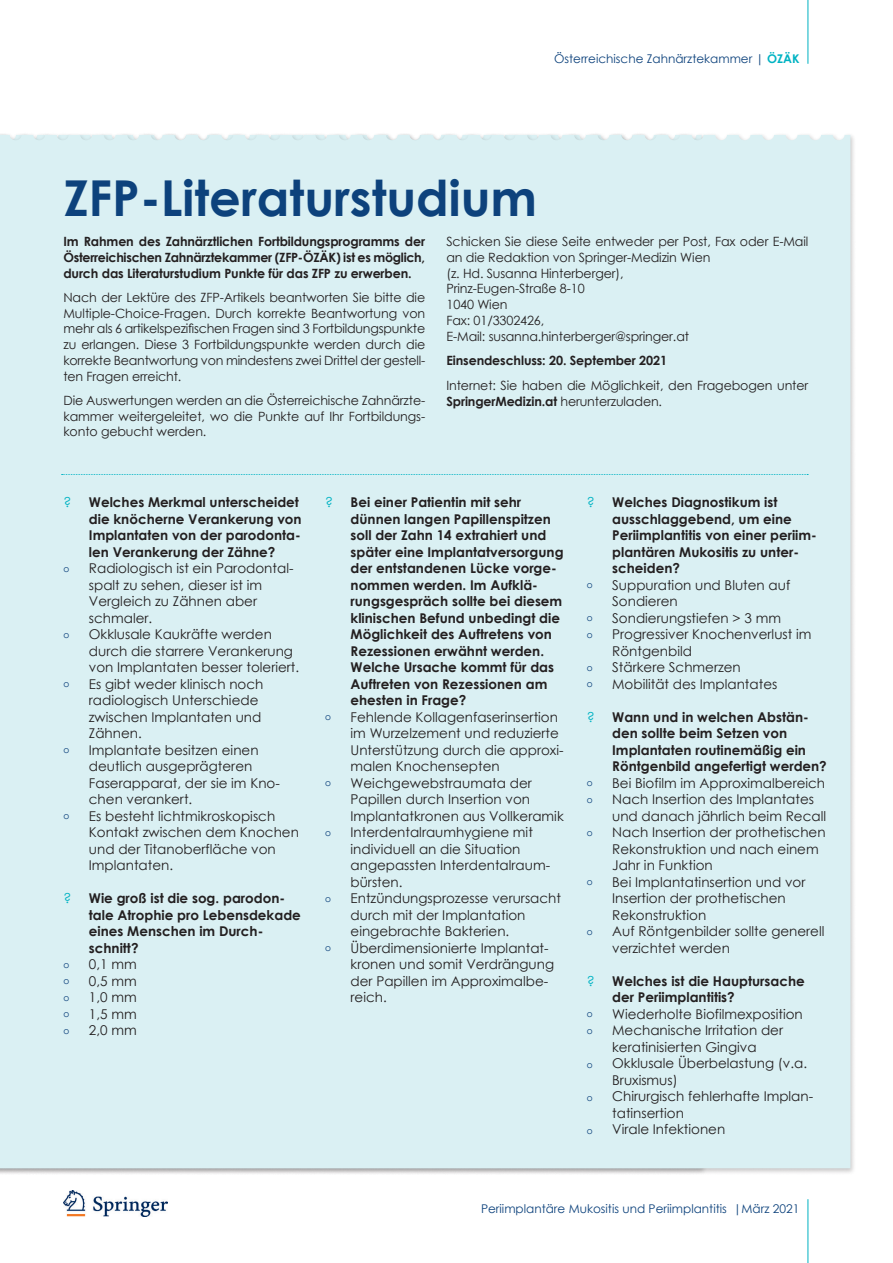
<style>
.page{position:relative;width:893px;height:1263px;background:#fff}
.page>*{position:absolute;margin:0;border:0;box-sizing:border-box;transform-origin:0 0}
.t1{font:700 49.5px "Century Gothic";color:#0d427c}
.t2{font:13.5px/16.5px "Century Gothic";color:#231f20}
.t3{font:700 13.5px/16.5px "Century Gothic";color:#231f20}
.t4{font:13.5px "Century Gothic";color:#00b3c3}
.t5{font:12.75px/15.8px "Century Gothic";letter-spacing:-.01em;color:#231f20;text-align:justify}
.t6{font:700 12.75px/15.8px "Century Gothic";letter-spacing:-.01em;color:#231f20;text-align:justify}
.t7{font:12px "Century Gothic";color:#0d427c}
.t8{font:9px "Century Gothic";color:#0d427c}
.s1{font-weight:700;color:#00b3c3}
.s2{font-weight:700}
</style>
<div class="page">
<hr style="left:807px;top:0;width:1px;height:64px;background:#00b3c3">
<hr style="left:807px;top:1199px;width:1px;height:64px;background:#00b3c3">
<div style="left:0;top:135px;width:850px;height:1033px;background:#daf0f3"></div>
<svg style="left:62px;top:474px;width:746px;height:1px"></svg>
<img style="left:63px;top:1190px;width:105px;height:27px">
<p class="t7" style="left:554px;top:50px;width:247px">Österreichische Zahnärztekammer | <span class="s1">ÖZÄK</span></p>
<h1 class="t1" style="left:64px;top:160px;width:475px">ZFP-Literaturstudium</h1>
<p class="t6" style="left:63px;top:233px;width:363px">Im Rahmen des Zahnärztlichen Fortbildungsprogramms der Österreichischen Zahnärztekammer (ZFP-ÖZÄK) ist es möglich, durch das Literaturstudium Punkte für das ZFP zu erwerben.</p>
<p class="t5" style="left:63px;top:289px;width:363px">Nach der Lektüre des ZFP-Artikels beantworten Sie bitte die Multiple-Choice-Fragen. Durch korrekte Beantwortung von mehr als 6 artikelspezifischen Fragen sind 3 Fortbildungspunkte zu erlangen. Diese 3 Fortbildungspunkte werden durch die korrekte Beantwortung von mindestens zwei Drittel der gestell&shy;ten Fragen erreicht.</p>
<p class="t5" style="left:63px;top:392px;width:363px">Die Auswertungen werden an die Österreichische Zahnärzte&shy;kammer weitergeleitet, wo die Punkte auf Ihr Fortbildungs&shy;konto gebucht werden.</p>
<p class="t5" style="left:446px;top:233px;width:363px;text-align:left">Schicken Sie diese Seite entweder per Post, Fax oder E-Mail an die Redaktion von Springer‑Medizin Wien<br>(z. Hd. Susanna Hinterberger),<br>Prinz-Eugen-Straße 8-10<br>1040 Wien<br>Fax: 01/3302426,<br>E-Mail: susanna.hinterberger@springer.at</p>
<p class="t6" style="left:446px;top:352px;width:222px">Einsendeschluss: 20. September 2021</p>
<p class="t5" style="left:446px;top:377px;width:363px">Internet: Sie haben die Möglichkeit, den Fragebogen unter<br><span class="s2">SpringerMedizin.at</span> herunterzuladen.</p>
<p class="t4" style="left:63px;top:493px;width:9px">?</p>
<p class="t3" style="left:89px;top:493px;width:214px">Welches Merkmal unterscheidet die knöcherne Verankerung von<br>Implantaten von der parodonta&shy;len Verankerung der Zähne?</p>
<p class="t8" style="left:63px;top:562px;width:7px">o</p>
<p class="t2" style="left:89px;top:560px;width:206px">Radiologisch ist ein Parodontal&shy;spalt zu sehen, dieser ist im<br>Vergleich zu Zähnen aber schmaler.</p>
<p class="t8" style="left:63px;top:628px;width:7px">o</p>
<p class="t2" style="left:89px;top:626px;width:212px">Okklusale Kaukräfte werden durch die starrere Verankerung von Implantaten besser toleriert.</p>
<p class="t8" style="left:63px;top:678px;width:7px">o</p>
<p class="t2" style="left:89px;top:675px;width:176px">Es gibt weder klinisch noch radiologisch Unterschiede zwischen Implantaten und<br>Zähnen.</p>
<p class="t8" style="left:63px;top:744px;width:7px">o</p>
<p class="t2" style="left:89px;top:741px;width:192px">Implantate besitzen einen deutlich ausgeprägteren<br>Faserapparat, der sie im Kno&shy;chen verankert.</p>
<p class="t8" style="left:63px;top:810px;width:7px">o</p>
<p class="t2" style="left:89px;top:807px;width:212px">Es besteht lichtmikroskopisch<br>Kontakt zwischen dem Knochen und der Titanoberfläche von<br>Implantaten.</p>
<p class="t4" style="left:63px;top:889px;width:9px">?</p>
<p class="t3" style="left:89px;top:889px;width:213px">Wie groß ist die sog. parodon&shy;tale Atrophie pro Lebensdekade eines Menschen im Durch&shy;schnitt?</p>
<p class="t8" style="left:63px;top:958px;width:7px">o</p>
<p class="t2" style="left:89px;top:956px;width:49px">0,1 mm</p>
<p class="t8" style="left:63px;top:975px;width:7px">o</p>
<p class="t2" style="left:89px;top:972px;width:49px">0,5 mm</p>
<p class="t8" style="left:63px;top:991px;width:7px">o</p>
<p class="t2" style="left:89px;top:989px;width:49px">1,0 mm</p>
<p class="t8" style="left:63px;top:1008px;width:7px">o</p>
<p class="t2" style="left:89px;top:1005px;width:49px">1,5 mm</p>
<p class="t8" style="left:63px;top:1024px;width:7px">o</p>
<p class="t2" style="left:89px;top:1022px;width:49px">2,0 mm</p>
<p class="t4" style="left:325px;top:493px;width:9px">?</p>
<p class="t3" style="left:351px;top:493px;width:215px">Bei einer Patientin mit sehr dünnen langen Papillenspitzen soll der Zahn 14 extrahiert und später eine Implantatversorgung der entstandenen Lücke vorge&shy;nommen werden. Im Aufklä&shy;rungsgespräch sollte bei diesem klinischen Befund unbedingt die<br>Möglichkeit des Auftretens von<br>Rezessionen erwähnt werden.<br>Welche Ursache kommt für das<br>Auftreten von Rezessionen am ehesten in Frage?</p>
<p class="t8" style="left:325px;top:711px;width:7px">o</p>
<p class="t2" style="left:351px;top:708px;width:214px">Fehlende Kollagenfaserinsertion im Wurzelzement und reduzierte<br>Unterstützung durch die approxi&shy;malen Knochensepten</p>
<p class="t8" style="left:325px;top:777px;width:7px">o</p>
<p class="t2" style="left:351px;top:774px;width:215px">Weichgewebstraumata der<br>Papillen durch Insertion von<br>Implantatkronen aus Vollkeramik</p>
<p class="t8" style="left:325px;top:826px;width:7px">o</p>
<p class="t2" style="left:351px;top:824px;width:201px">Interdentalraumhygiene mit individuell an die Situation angepassten Interdentalraum&shy;bürsten.</p>
<p class="t8" style="left:325px;top:892px;width:7px">o</p>
<p class="t2" style="left:351px;top:890px;width:212px">Entzündungsprozesse verursacht durch mit der Implantation eingebrachte Bakterien.</p>
<p class="t8" style="left:325px;top:942px;width:7px">o</p>
<p class="t2" style="left:351px;top:939px;width:205px">Überdimensionierte Implantat&shy;kronen und somit Verdrängung der Papillen im Approximalbe&shy;reich.</p>
<p class="t4" style="left:587px;top:493px;width:9px">?</p>
<p class="t3" style="left:612px;top:493px;width:206px">Welches Diagnostikum ist ausschlaggebend, um eine<br>Periimplantitis von einer periim&shy;plantären Mukositis zu unter&shy;scheiden?</p>
<p class="t8" style="left:587px;top:579px;width:7px">o</p>
<p class="t2" style="left:612px;top:576px;width:180px">Suppuration und Bluten auf<br>Sondieren</p>
<p class="t8" style="left:587px;top:612px;width:7px">o</p>
<p class="t2" style="left:612px;top:609px;width:170px">Sondierungstiefen &gt; 3 mm</p>
<p class="t8" style="left:587px;top:628px;width:7px">o</p>
<p class="t2" style="left:612px;top:626px;width:201px">Progressiver Knochenverlust im<br>Röntgenbild</p>
<p class="t8" style="left:587px;top:661px;width:7px">o</p>
<p class="t2" style="left:612px;top:659px;width:130px">Stärkere Schmerzen</p>
<p class="t8" style="left:587px;top:678px;width:7px">o</p>
<p class="t2" style="left:612px;top:675px;width:167px">Mobilität des Implantates</p>
<p class="t4" style="left:587px;top:707px;width:9px">?</p>
<p class="t3" style="left:612px;top:708px;width:216px">Wann und in welchen Abstän&shy;den sollte beim Setzen von<br>Implantaten routinemäßig ein<br>Röntgenbild angefertigt werden?</p>
<p class="t8" style="left:587px;top:777px;width:7px">o</p>
<p class="t2" style="left:612px;top:774px;width:214px">Bei Biofilm im Approximalbereich</p>
<p class="t8" style="left:587px;top:793px;width:7px">o</p>
<p class="t2" style="left:612px;top:791px;width:215px">Nach Insertion des Implantates und danach jährlich beim Recall</p>
<p class="t8" style="left:587px;top:826px;width:7px">o</p>
<p class="t2" style="left:612px;top:824px;width:215px">Nach Insertion der prothetischen<br>Rekonstruktion und nach einem<br>Jahr in Funktion</p>
<p class="t8" style="left:587px;top:876px;width:7px">o</p>
<p class="t2" style="left:612px;top:873px;width:195px">Bei Implantatinsertion und vor<br>Insertion der prothetischen<br>Rekonstruktion</p>
<p class="t8" style="left:587px;top:925px;width:7px">o</p>
<p class="t2" style="left:612px;top:923px;width:214px">Auf Röntgenbilder sollte generell verzichtet werden</p>
<p class="t4" style="left:587px;top:971px;width:9px">?</p>
<p class="t3" style="left:612px;top:972px;width:194px">Welches ist die Hauptursache der Periimplantitis?</p>
<p class="t8" style="left:587px;top:1008px;width:7px">o</p>
<p class="t2" style="left:612px;top:1005px;width:192px">Wiederholte Biofilmexposition</p>
<p class="t8" style="left:587px;top:1024px;width:7px">o</p>
<p class="t2" style="left:612px;top:1022px;width:172px">Mechanische Irritation der keratinisierten Gingiva</p>
<p class="t8" style="left:587px;top:1059px;width:7px">o</p>
<p class="t2" style="left:612px;top:1055px;width:196px">Okklusale Überbelastung (v.a.<br>Bruxismus)</p>
<p class="t8" style="left:587px;top:1092px;width:7px">o</p>
<p class="t2" style="left:612px;top:1088px;width:203px">Chirurgisch fehlerhafte Implan&shy;tatinsertion</p>
<p class="t8" style="left:587px;top:1125px;width:7px">o</p>
<p class="t2" style="left:612px;top:1121px;width:115px">Virale Infektionen</p>
<p class="t7" style="left:481px;top:1200px;width:320px">Periimplantäre Mukositis und Periimplantitis |März 2021</p>
</div>
